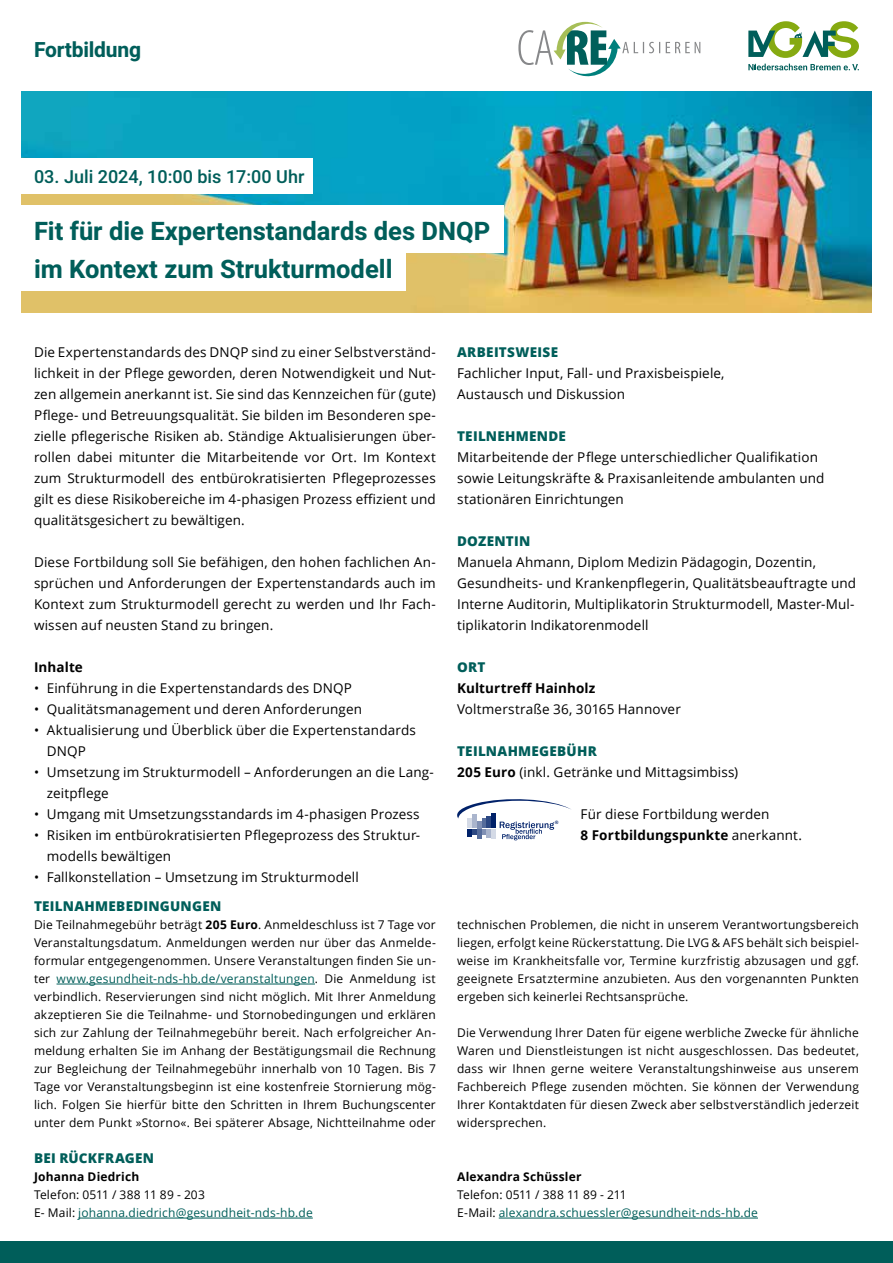
<style>
.page{position:relative;width:893px;height:1263px;background:#fff}
.page>*{position:absolute;margin:0;border:0;box-sizing:border-box;transform-origin:0 0}
.t1{font:700 25.5px "Heebo";color:#005e5a}
.t2{font:700 21px "Heebo";letter-spacing:-.01em;color:#005e5a}
.t3{font:500 18px "Heebo";color:#005e5a}
.t4{font:13.5px/21px "Open Sans";letter-spacing:.01em;color:#000}
.t5{font:800 13.5px "Open Sans";letter-spacing:.02em;color:#005e5a}
.t6{font:700 13.5px "Open Sans";letter-spacing:.01em;color:#000}
.t7{font:12px/18px "Open Sans";letter-spacing:.015em;color:#000;text-align:justify}
.t8{font:12px/18px "Open Sans";letter-spacing:.015em;color:#005e5a}
.t9{font:700 12px "Open Sans";letter-spacing:.015em;color:#000}
.t10{font:500 4.95px "Franklin Gothic";color:#002169}
.s1{font-weight:800;color:#005e5a}
.s2{font-weight:700}
.s3{color:#005e5a}
.s4{color:#000}
</style>
<div class="page">
<img style="left:21px;top:91px;width:851px;height:221px">
<div style="left:0;top:1242px;width:893px;height:21px;background:#005e5a"></div>
<svg style="left:518px;top:22px;width:182px;height:55px"></svg>
<svg style="left:748px;top:21px;width:111px;height:37px"></svg>
<svg style="left:748px;top:64px;width:111px;height:6px"></svg>
<div style="left:0;top:247px;width:405px;height:44px;background:#fff"></div>
<div style="left:0;top:205px;width:503px;height:48px;background:#fff"></div>
<div style="left:0;top:158px;width:313px;height:36px;background:#fff"></div>
<hr style="left:57px;top:984px;width:258px;height:1px;background:#005e5a">
<hr style="left:78px;top:1218px;width:235px;height:1px;background:#005e5a">
<hr style="left:499px;top:1218px;width:259px;height:1px;background:#005e5a">
<svg style="left:457px;top:799px;width:114px;height:41px"></svg>
<h2 class="t2" style="left:34px;top:35px;width:109px">Fortbildung</h2>
<h3 class="t3" style="left:34px;top:165px;width:272px">03. Juli 2024, 10:00 bis 17:00 Uhr</h3>
<h1 class="t1" style="left:34px;top:213px;width:458px">Fit für die Expertenstandards des DNQP</h1>
<h1 class="t1" style="left:34px;top:251px;width:360px">im Kontext zum Strukturmodell</h1>
<p class="t4" style="left:34px;top:341px;width:403px;text-align:justify">Die Expertenstandards des DNQP sind zu einer Selbstverständ&shy;lichkeit in der Pflege geworden, deren Notwendigkeit und Nut&shy;zen allgemein anerkannt ist. Sie sind das Kennzeichen für (gute)<br>Pflege- und Betreuungsqualität. Sie bilden im Besonderen spe&shy;zielle pflegerische Risiken ab. Ständige Aktualisierungen über&shy;rollen dabei mitunter die Mitarbeitende vor Ort. Im Kontext zum Strukturmodell des entbürokratisierten Pflegeprozesses gilt es diese Risikobereiche im 4-phasigen Prozess effizient und qualitätsgesichert zu bewältigen.</p>
<p class="t4" style="left:34px;top:551px;width:403px;text-align:justify">Diese Fortbildung soll Sie befähigen, den hohen fachlichen An&shy;sprüchen und Anforderungen der Expertenstandards auch im Kontext zum Strukturmodell gerecht zu werden und Ihr Fach&shy;wissen auf neusten Stand zu bringen.</p>
<p class="t6" style="left:34px;top:658px;width:50px">Inhalte</p>
<p class="t4" style="left:34px;top:677px;width:319px">• Einführung in die Expertenstandards des DNQP</p>
<p class="t4" style="left:34px;top:698px;width:330px">• Qualitätsmanagement und deren Anforderungen</p>
<p class="t4" style="left:47px;top:719px;width:371px;text-indent:-13px">• Aktualisierung und Überblick über die Expertenstandards<br>DNQP</p>
<p class="t4" style="left:47px;top:761px;width:388px;text-indent:-13px">• Umsetzung im Strukturmodell – Anforderungen an die Lang&shy;zeitpflege</p>
<p class="t4" style="left:34px;top:803px;width:387px">• Umgang mit Umsetzungsstandards im 4-phasigen Prozess</p>
<p class="t4" style="left:47px;top:824px;width:375px;text-indent:-13px">• Risiken im entbürokratisierten Pflegeprozess des Struktur&shy;modells bewältigen</p>
<p class="t4" style="left:34px;top:866px;width:326px">• Fallkonstellation – Umsetzung im Strukturmodell</p>
<p class="t5" style="left:457px;top:342px;width:103px">ARBEITSWEISE</p>
<p class="t4" style="left:457px;top:362px;width:269px">Fachlicher Input, Fall- und Praxisbeispiele,<br>Austausch und Diskussion</p>
<p class="t5" style="left:457px;top:426px;width:110px">TEILNEHMENDE</p>
<p class="t4" style="left:457px;top:446px;width:369px">Mitarbeitende der Pflege unterschiedlicher Qualifikation sowie Leitungskräfte &amp; Praxisanleitende ambulanten und stationären Einrichtungen</p>
<p class="t5" style="left:457px;top:531px;width:75px">DOZENTIN</p>
<p class="t4" style="left:457px;top:551px;width:401px">Manuela Ahmann, Diplom Medizin Pädagogin, Dozentin, Gesundheits- und Krankenpflegerin, Qualitätsbeauftragte und Interne Auditorin, Multiplikatorin Strukturmodell, Master-Mul&shy;tiplikatorin Indikatorenmodell</p>
<p class="t5" style="left:457px;top:657px;width:30px">ORT</p>
<p class="t6" style="left:457px;top:679px;width:140px">Kulturtreff Hainholz</p>
<p class="t4" style="left:457px;top:698px;width:225px">Voltmerstraße 36, 30165 Hannover</p>
<p class="t4" style="left:457px;top:740px;width:283px"><span class="s1">TEILNAHMEGEBÜHR<br></span><span class="s2">205 Euro</span> (inkl. Getränke und Mittagsimbiss)</p>
<p class="t10" style="left:555px;top:819px;width:5px">®</p>
<p class="t4" style="left:581px;top:803px;width:223px">Für diese Fortbildung werden<br><span class="s2">8 Fortbildungspunkte</span> anerkannt.</p>
<p class="t5" style="left:34px;top:896px;width:189px">TEILNAHMEBEDINGUNGEN</p>
<p class="t7" style="left:34px;top:915px;width:403px">Die Teilnahmegebühr beträgt <span class="s2">205 Euro</span>. Anmeldeschluss ist 7 Tage vor Veranstaltungsdatum. Anmeldungen werden nur über das Anmelde&shy;formular entgegengenommen. Unsere Veranstaltungen finden Sie un&shy;ter <span class="s3">www.gesundheit-nds-hb.de/veranstaltungen</span>. Die Anmeldung ist verbindlich. Reservierungen sind nicht möglich. Mit Ihrer Anmeldung akzeptieren Sie die Teilnahme- und Stornobedingungen und erklären sich zur Zahlung der Teilnahmegebühr bereit. Nach erfolgreicher An&shy;meldung erhalten Sie im Anhang der Bestätigungsmail die Rechnung zur Begleichung der Teilnahmegebühr innerhalb von 10 Tagen. Bis 7<br>Tage vor Veranstaltungsbeginn ist eine kostenfreie Stornierung mög&shy;lich. Folgen Sie hierfür bitte den Schritten in Ihrem Buchungscenter unter dem Punkt »Storno«. Bei späterer Absage, Nichtteilnahme oder</p>
<p class="t7" style="left:457px;top:915px;width:403px">technischen Problemen, die nicht in unserem Verantwortungsbereich liegen, erfolgt keine Rückerstattung. Die LVG &amp; AFS behält sich beispiel&shy;weise im Krankheitsfalle vor, Termine kurzfristig abzusagen und ggf. geeignete Ersatztermine anzubieten. Aus den vorgenannten Punkten ergeben sich keinerlei Rechtsansprüche.</p>
<p class="t7" style="left:457px;top:1023px;width:403px">Die Verwendung Ihrer Daten für eigene werbliche Zwecke für ähnliche Waren und Dienstleistungen ist nicht ausgeschlossen. Das bedeutet, dass wir Ihnen gerne weitere Veranstaltungshinweise aus unserem Fachbereich Pflege zusenden möchten. Sie können der Verwendung Ihrer Kontaktdaten für diesen Zweck aber selbstverständlich jederzeit widersprechen.</p>
<p class="t5" style="left:34px;top:1148px;width:122px">BEI RÜCKFRAGEN</p>
<p class="t9" style="left:34px;top:1168px;width:107px">Johanna Diedrich</p>
<p class="t8" style="left:34px;top:1185px;width:280px"><span class="s4">Telefon: 0511 / 388 11 89 - 203<br>E- Mail:</span> johanna.diedrich@gesundheit-nds-hb.de</p>
<p class="t9" style="left:457px;top:1168px;width:126px">Alexandra Schüssler</p>
<p class="t8" style="left:457px;top:1185px;width:302px"><span class="s4">Telefon: 0511 / 388 11 89 - 211<br>E-Mail:</span> alexandra.schuessler@gesundheit-nds-hb.de</p>
</div>
